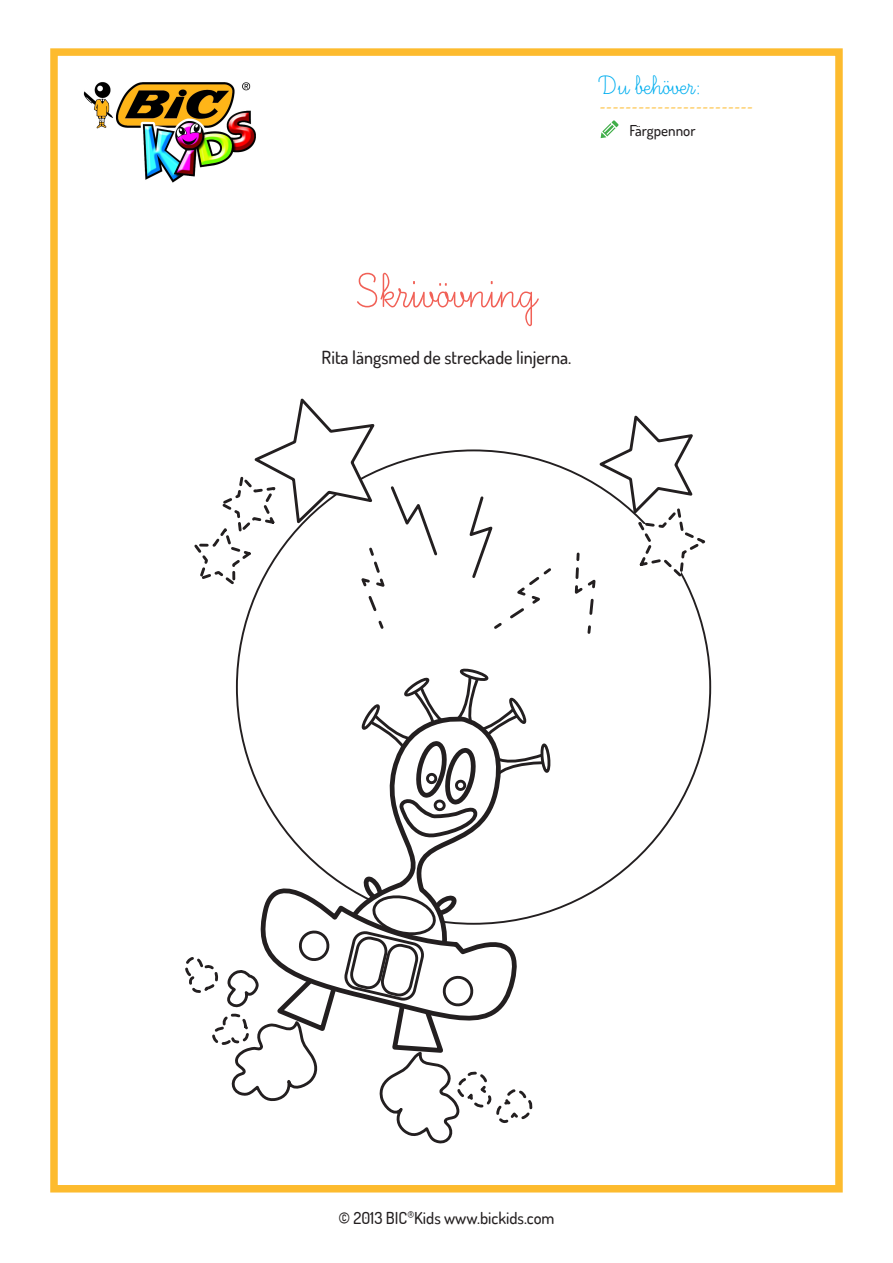
<style>
.page{position:relative;width:893px;height:1263px;background:#fff}
.page>*{position:absolute;margin:0;border:0;box-sizing:border-box;transform-origin:0 0}
.t1{font:60px "Ecriture A Romain Orne";color:#f16157}
.t2{font:33px "Ecriture A Romain Orne";color:#00aeef}
.t3{font:500 18px "Dosis";color:#231f20}
.t4{font:18px "Minion Pro";color:#fdbb2e}
.t5{font:500 16.5px "Dosis";color:#231f20}
.t6{font:500 15px "Dosis";color:#231f20}
</style>
<div class="page">
<div style="left:50px;top:48px;width:793px;height:1144px;border:8px solid #fdbb2e"></div>
<img style="left:83px;top:82px;width:173px;height:101px">
<svg style="left:601px;top:120px;width:18px;height:18px"></svg>
<svg style="left:185px;top:666px;width:367px;height:477px"></svg>
<svg style="left:469px;top:496px;width:82px;height:133px"></svg>
<svg style="left:573px;top:415px;width:133px;height:221px"></svg>
<svg style="left:194px;top:398px;width:245px;height:233px"></svg>
<h2 class="t2" style="left:600px;top:69px;width:103px">Du behöver:</h2>
<p class="t4" style="left:600px;top:94px;width:155px">------------------------</p>
<p class="t6" style="left:629px;top:121px;width:68px">Färgpennor</p>
<h1 class="t1" style="left:357px;top:262px;width:180px">Skrivövning</h1>
<p class="t3" style="left:322px;top:346px;width:251px">Rita längsmed de streckade linjerna.</p>
<p class="t5" style="left:338px;top:1207px;width:218px">© 2013 BIC<sup>®</sup>Kids www.bickids.com</p>
</div>
